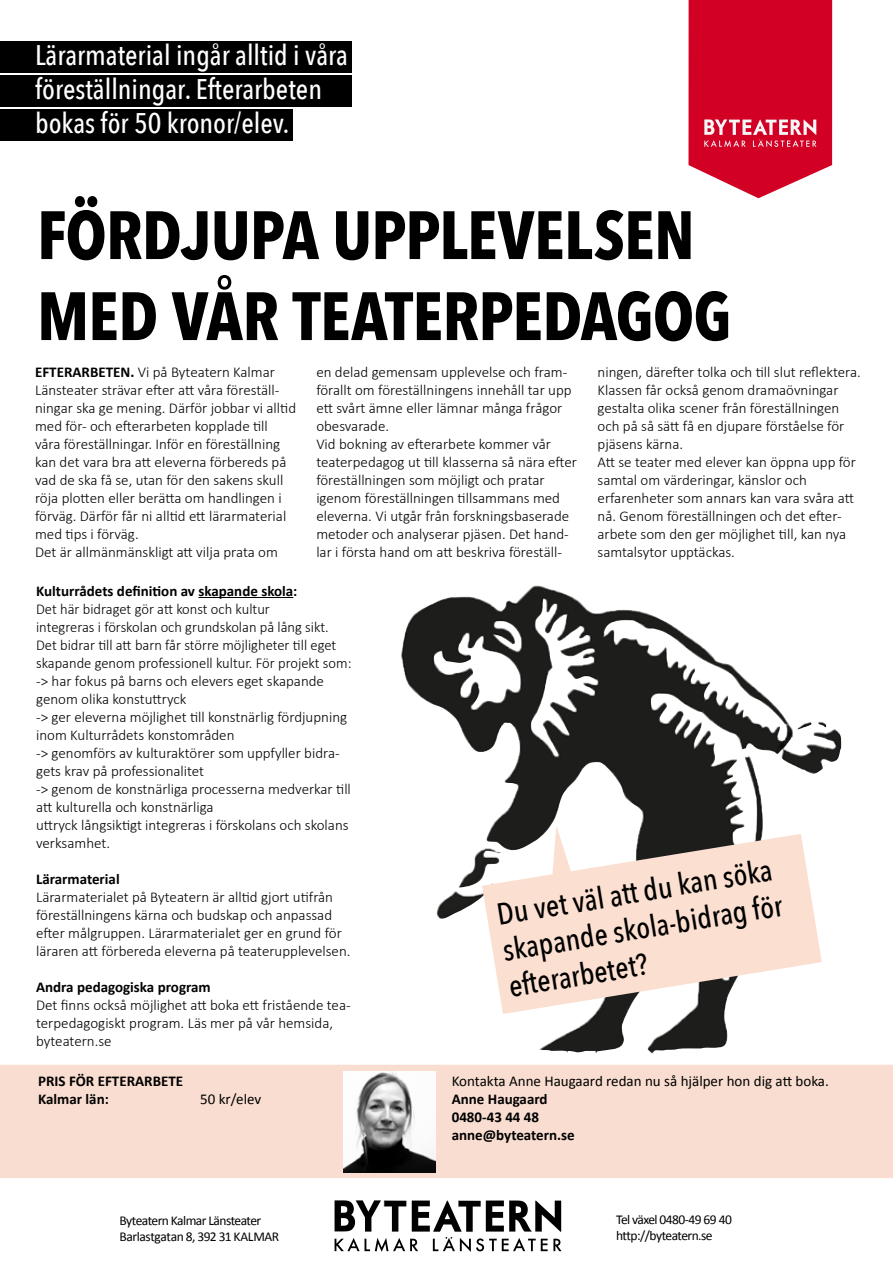
<style>
.page{position:relative;width:893px;height:1263px;background:#fff}
.page>*{position:absolute;margin:0;border:0;box-sizing:border-box;transform-origin:0 0}
.t1{font:700 67.5px/81px "Avenir Next Condensed";letter-spacing:-.01em;color:#000}
.t2{font:500 30.45px/36.6px "Avenir Next Condensed";color:#000}
.t3{font:500 28.35px/34px "Avenir Next Condensed";color:#fff}
.t4{font:300 15px/18px "Calibri";color:#000}
.t5{font:700 15px/18px "Calibri";color:#000}
.t6{font:15px "Calibri";color:#000}
.t7{font:13.5px/16.2px "Calibri";letter-spacing:-.04em;color:#000}
.s1{font-weight:700}
</style>
<div class="page">
<div style="left:0;top:41px;width:351px;height:32px;background:#000"></div>
<div style="left:1px;top:75px;width:351px;height:32px;background:#000"></div>
<div style="left:0;top:109px;width:292px;height:32px;background:#000"></div>
<svg style="left:688px;top:0;width:144px;height:198px;background:#d71e3e"></svg>
<svg style="left:335px;top:1200px;width:227px;height:52px"></svg>
<hr style="left:198px;top:597px;width:95px;height:1px;background:#000">
<img style="left:401px;top:585px;width:329px;height:469px">
<svg style="left:549px;top:825px;width:41px;height:9px"></svg>
<svg style="left:482px;top:834px;width:340px;height:180px;fill:#fbdfd0"></svg>
<div style="left:0;top:1065px;width:893px;height:113px;background:#f9ddd1"></div>
<img style="left:343px;top:1072px;width:92px;height:100px">
<h3 class="t3" style="left:35px;top:38px;width:314px">Lärarmaterial ingår alltid i våra föreställningar. Efterarbeten bokas för 50 kronor/elev.</h3>
<h1 class="t1" style="left:37px;top:194px;width:696px">FÖRDJUPA UPPLEVELSEN<br>MED VÅR TEATERPEDAGOG</h1>
<p class="t4" style="left:35px;top:363px;width:263px"><span class="s1">EFTERARBETEN.</span> Vi på Byteatern Kalmar Länsteater strävar efter att våra föreställ&shy;ningar ska ge mening. Därför jobbar vi alltid med för- och efterarbeten kopplade till våra föreställningar. Inför en föreställning kan det vara bra att eleverna förbereds på vad de ska få se, utan för den sakens skull röja plotten eller berätta om handlingen i förväg. Därför får ni alltid ett lärarmaterial med tips i förväg.<br>Det är allmänmänskligt att vilja prata om</p>
<p class="t4" style="left:316px;top:363px;width:262px">en delad gemensam upplevelse och fram&shy;förallt om föreställningens innehåll tar upp ett svårt ämne eller lämnar många frågor obesvarade.<br>Vid bokning av efterarbete kommer vår teaterpedagog ut till klasserna så nära efter föreställningen som möjligt och pratar igenom föreställningen tillsammans med eleverna. Vi utgår från forskningsbaserade metoder och analyserar pjäsen. Det hand&shy;lar i första hand om att beskriva föreställ-</p>
<p class="t4" style="left:598px;top:363px;width:265px">ningen, därefter tolka och till slut reflektera.<br>Klassen får också genom dramaövningar gestalta olika scener från föreställningen och på så sätt få en djupare förståelse för pjäsens kärna.<br>Att se teater med elever kan öppna upp för samtal om värderingar, känslor och erfarenheter som annars kan vara svåra att nå. Genom föreställningen och det efter&shy;arbete som den ger möjlighet till, kan nya samtalsytor upptäckas.</p>
<p class="t5" style="left:36px;top:582px;width:263px">Kulturrådets definition av skapande skola:</p>
<p class="t4" style="left:36px;top:600px;width:317px">Det här bidraget gör att konst och kultur<br>integreras i förskolan och grundskolan på lång sikt.<br>Det bidrar till att barn får större möjligheter till eget skapande genom professionell kultur. För projekt som: -&gt; har fokus på barns och elevers eget skapande genom olika konstuttryck<br>-&gt; ger eleverna möjlighet till konstnärlig fördjupning inom Kulturrådets konstområden<br>-&gt; genomförs av kulturaktörer som uppfyller bidra&shy;gets krav på professionalitet<br>-&gt; genom de konstnärliga processerna medverkar till att kulturella och konstnärliga<br>uttryck långsiktigt integreras i förskolans och skolans verksamhet.</p>
<p class="t5" style="left:36px;top:870px;width:85px">Lärarmaterial</p>
<p class="t4" style="left:36px;top:888px;width:316px">Lärarmaterialet på Byteatern är alltid gjort utifrån föreställningens kärna och budskap och anpassad efter målgruppen. Lärarmaterialet ger en grund för läraren att förbereda eleverna på teaterupplevelsen.</p>
<p class="t5" style="left:36px;top:978px;width:176px">Andra pedagogiska program</p>
<p class="t4" style="left:36px;top:996px;width:316px">Det finns också möjlighet att boka ett fristående tea&shy;terpedagogiskt program. Läs mer på vår hemsida, byteatern.se</p>
<h2 class="t2" style="left:494px;top:895px;width:284px;rotate:-9deg">Du vet väl att du kan söka skapande skola-bidrag för efterarbetet?</h2>
<p class="t5" style="left:38px;top:1071px;width:147px">PRIS FÖR EFTERARBETE<br>Kalmar län:</p>
<p class="t6" style="left:200px;top:1089px;width:63px">50 kr/elev</p>
<p class="t7" style="left:120px;top:1212px;width:161px">Byteatern Kalmar Länsteater<br>Barlastgatan 8, 392 31 KALMAR</p>
<p class="t6" style="left:452px;top:1071px;width:379px">Kontakta Anne Haugaard redan nu så hjälper hon dig att boka.</p>
<p class="t5" style="left:452px;top:1089px;width:124px">Anne Haugaard<br>0480-43 44 48 anne@byteatern.se</p>
<p class="t7" style="left:616px;top:1212px;width:117px">Tel växel 0480-49 69 40 http://byteatern.se</p>
</div>
